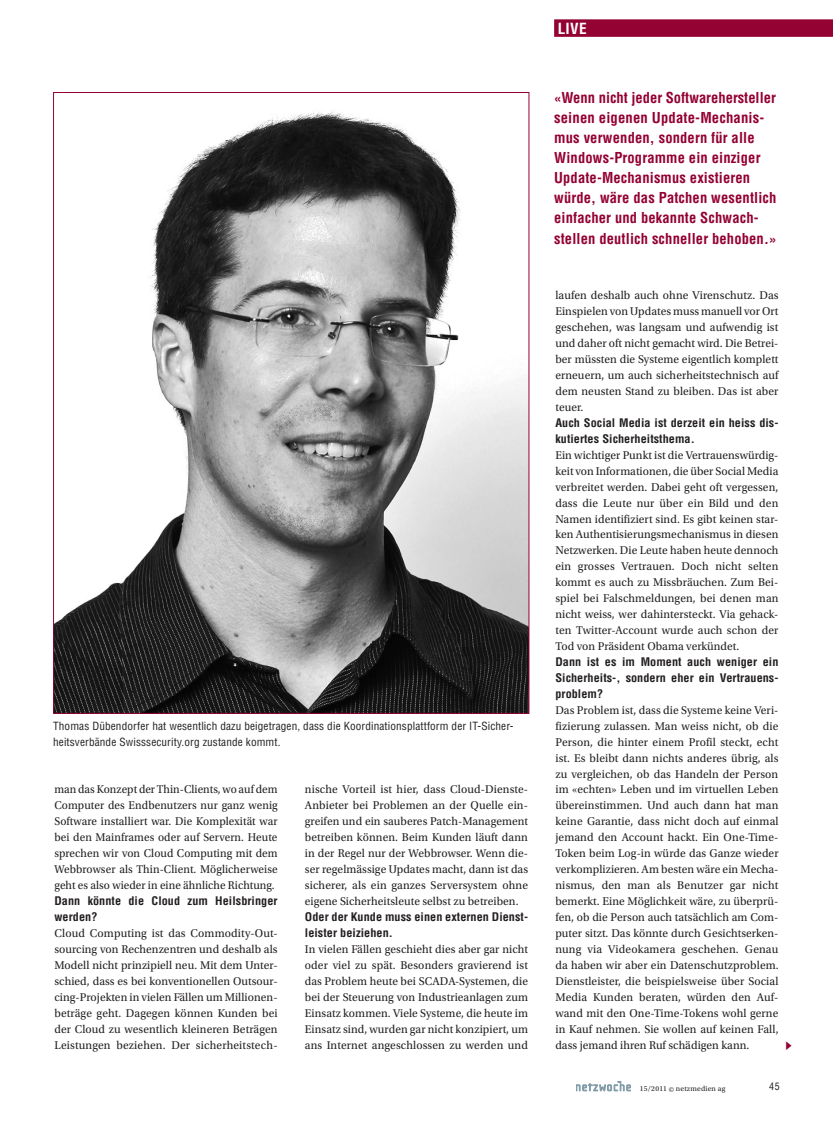
<style>
.page{position:relative;width:833px;height:1134px;background:#fff}
.page>*{position:absolute;margin:0;border:0;box-sizing:border-box;transform-origin:0 0}
.t1{font:700 condensed 15px "Helvetica LT Std";color:#fff}
._07_Zitat_Farbe{font:700 condensed 14.75px/20px "Helvetica LT Std";letter-spacing:.01em;color:#940133}
._01_GT{font:11.88px/16px "Utopia Std";letter-spacing:.005em;color:#231f20;text-align:justify}
._01_GT-2{font:11.88px/16px "Utopia Std";letter-spacing:.005em;color:#231f20;text-align:justify;scale:.95 1}
._05_GT_Frage{font:700 condensed 11.62px/16px "Helvetica LT Std";letter-spacing:.005em;color:#231f20;scale:1.05 1}
._06_Bildlegende{font:condensed 11px/16px "Helvetica LT Std";letter-spacing:.01em;color:#231f20}
.t2{font:condensed 10px "Helvetica LT Std";color:#231f20}
.t3{font:7.5px "Utopia Std";letter-spacing:.025em;color:#231f20}
</style>
<div class="page">
<svg style="left:576px;top:1081px;width:55px;height:10px"></svg>
<div style="left:554px;top:19px;width:279px;height:18px;background:#940133"></div>
<img style="left:55px;top:111px;width:472px;height:601px">
<p class="_06_Bildlegende" style="left:53px;top:718px;width:462px">Thomas Dübendorfer hat wesentlich dazu beigetragen, dass die Koordinationsplattform der IT-Sicher&shy;heitsverbände Swisssecurity.org zustande kommt.</p>
<p class="_01_GT-2" style="left:54px;top:782px;width:236px">man das Konzept der Thin-Clients, wo auf dem Computer des Endbenutzers nur ganz wenig Software installiert war. Die Komplexität war bei den Mainframes oder auf Servern. Heute sprechen wir von Cloud Computing mit dem Webbrowser als Thin-Client. Möglicherweise geht es also wieder in eine ähnliche Richtung.</p>
<p class="_05_GT_Frage" style="left:54px;top:893px;width:214px">Dann könnte die Cloud zum Heilsbringer werden?</p>
<p class="_01_GT" style="left:54px;top:925px;width:225px">Cloud Computing ist das Commodity-Out&shy;sourcing von Rechenzentren und deshalb als Modell nicht prinzipiell neu. Mit dem Unter&shy;schied, dass es bei konventionellen Outsour&shy;cing-Projekten in vielen Fällen um Millionen&shy;beträge geht. Dagegen können Kunden bei der Cloud zu wesentlich kleineren Beträgen Leistungen beziehen. Der sicherheitstech-</p>
<p class="_01_GT" style="left:305px;top:782px;width:225px">nische Vorteil ist hier, dass Cloud-Dienste-Anbieter bei Problemen an der Quelle ein&shy;greifen und ein sauberes Patch-Management betreiben können. Beim Kunden läuft dann in der Regel nur der Webbrowser. Wenn die&shy;ser regelmässige Updates macht, dann ist das sicherer, als ein ganzes Serversystem ohne eigene Sicherheitsleute selbst zu betreiben.</p>
<p class="_05_GT_Frage" style="left:305px;top:909px;width:214px">Oder der Kunde muss einen externen Dienst&shy;leister beiziehen.</p>
<p class="_01_GT" style="left:305px;top:941px;width:225px">In vielen Fällen geschieht dies aber gar nicht oder viel zu spät. Besonders gravierend ist das Problem heute bei SCADA-Systemen, die bei der Steuerung von Industrieanlagen zum Einsatz kommen. Viele Systeme, die heute im Einsatz sind, wurden gar nicht konzipiert, um ans Internet angeschlossen zu werden und</p>
<p class="t1" style="left:557px;top:19px;width:30px">LIVE</p>
<p class="_07_Zitat_Farbe" style="left:554px;top:88px;width:224px">«Wenn nicht jeder Softwarehersteller seinen eigenen Update-Mechanis&shy;mus verwenden, sondern für alle Windows-Programme ein einziger Update-Mechanismus existieren würde, wäre das Patchen wesentlich einfacher und bekannte Schwach&shy;stellen deutlich schneller behoben.»</p>
<p class="_01_GT" style="left:555px;top:288px;width:225px">laufen deshalb auch ohne Virenschutz. Das Einspielen von Updates muss manuell vor Ort geschehen, was langsam und aufwendig ist und daher oft nicht gemacht wird. Die Betrei&shy;ber müssten die Systeme eigentlich komplett erneuern, um auch sicherheitstechnisch auf dem neusten Stand zu bleiben. Das ist aber teuer.</p>
<p class="_05_GT_Frage" style="left:555px;top:415px;width:214px">Auch Social Media ist derzeit ein heiss dis&shy;kutiertes Sicherheitsthema.</p>
<p class="_01_GT" style="left:555px;top:447px;width:225px">Ein wichtiger Punkt ist die Vertrauenswürdig&shy;keit von Informationen, die über Social Media verbreitet werden. Dabei geht oft vergessen, dass die Leute nur über ein Bild und den Namen identifiziert sind. Es gibt keinen star&shy;ken Authentisierungsmechanismus in diesen Netzwerken. Die Leute haben heute dennoch ein grosses Vertrauen. Doch nicht selten kommt es auch zu Missbräuchen. Zum Bei&shy;spiel bei Falschmeldungen, bei denen man nicht weiss, wer dahintersteckt. Via gehack&shy;ten Twitter-Account wurde auch schon der Tod von Präsident Obama verkündet.</p>
<p class="_05_GT_Frage" style="left:555px;top:654px;width:214px;text-align:justify">Dann ist es im Moment auch weniger ein Sicherheits-, sondern eher ein Vertrauens&shy;problem?</p>
<p class="_01_GT" style="left:555px;top:702px;width:225px">Das Problem ist, dass die Systeme keine Veri&shy;fizierung zulassen. Man weiss nicht, ob die Person, die hinter einem Profil steckt, echt ist. Es bleibt dann nichts anderes übrig, als zu vergleichen, ob das Handeln der Person im «echten» Leben und im virtuellen Leben übereinstimmen. Und auch dann hat man keine Garantie, dass nicht doch auf einmal jemand den Account hackt. Ein One-Time-Token beim Log-in würde das Ganze wieder verkomplizieren. Am besten wäre ein Mecha&shy;nismus, den man als Benutzer gar nicht bemerkt. Eine Möglichkeit wäre, zu überprü&shy;fen, ob die Person auch tatsächlich am Com&shy;puter sitzt. Das könnte durch Gesichtserken&shy;nung via Videokamera geschehen. Genau da haben wir aber ein Datenschutzproblem.<br>Dienstleister, die beispielsweise über Social Media Kunden beraten, würden den Auf&shy;wand mit den One-Time-Tokens wohl gerne in Kauf nehmen. Sie wollen auf keinen Fall, dass jemand ihren Ruf schädigen kann.</p>
<p class="t3" style="left:640px;top:1084px;width:87px">15/2011 © netzmedien ag</p>
<p class="t2" style="left:769px;top:1080px;width:12px">45</p>
</div>
